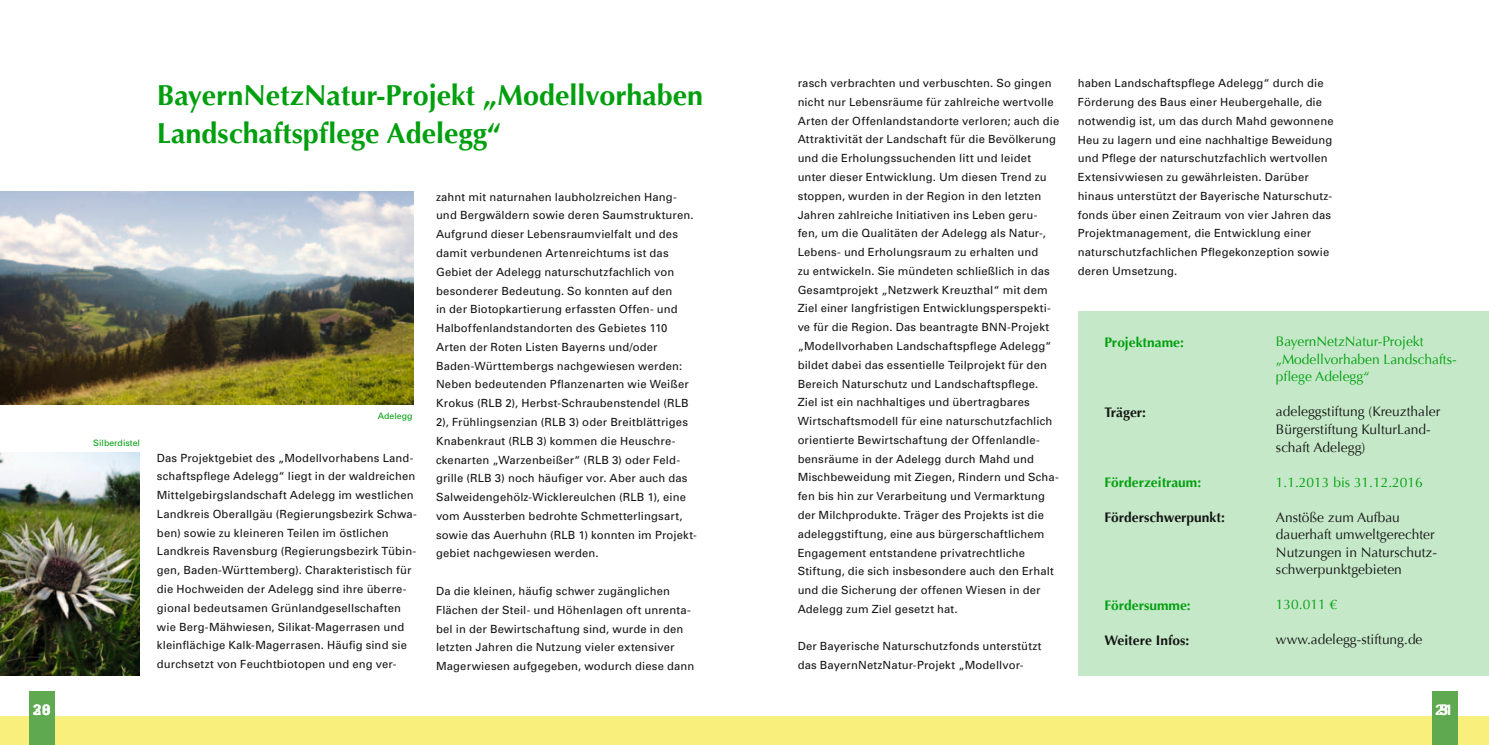
<style>
.page{position:relative;width:1489px;height:745px;background:#fff}
.page>*{position:absolute;margin:0;border:0;box-sizing:border-box;transform-origin:0 0}
.t1{font:700 28.75px/38.8px "Optima";color:#009f0e}
.t2{font:700 15px "Univers";color:#fff}
.t3{font:13.75px/17.5px "Optima";color:#131413}
.t4{font:13.75px/17.5px "Optima";color:#009f0e}
.t5{font:700 13.75px "Optima";color:#009f0e}
.t6{font:700 13.75px "Optima";color:#131413}
.t7{font:11.25px/18.8px "Univers";letter-spacing:.015em;color:#131413}
.t8{font:8.75px "Univers";color:#009f0e}
</style>
<div class="page">
<div style="left:0;top:715px;width:1488px;height:29px;background:#f8ef7d"></div>
<div style="left:29px;top:691px;width:26px;height:53px;background:#5faa50"></div>
<div style="left:1431px;top:691px;width:26px;height:53px;background:#5faa50"></div>
<div style="left:1077px;top:311px;width:411px;height:363px;background:#c5e9c8"></div>
<img style="left:0;top:191px;width:413px;height:213px">
<img style="left:0;top:452px;width:139px;height:223px">
<p class="t8" style="left:93px;top:437px;width:48px">Silberdistel</p>
<h1 class="t1" style="left:157px;top:76px;width:548px">BayernNetzNatur-Projekt „Modellvorhaben<br>Landschaftspflege Adelegg“</h1>
<p class="t7" style="left:797px;top:73px;width:263px">rasch verbrachten und verbuschten. So gingen nicht nur Lebensräume für zahlreiche wertvolle Arten der Offenlandstandorte verloren; auch die Attraktivität der Landschaft für die Bevölkerung und die Erholungssuchenden litt und leidet unter dieser Entwicklung. Um diesen Trend zu stoppen, wurden in der Region in den letzten Jahren zahlreiche Initiativen ins Leben geru&shy;fen, um die Qualitäten der Adelegg als Natur-, Lebens- und Erholungsraum zu erhalten und<br>zu entwickeln. Sie mündeten schließlich in das Gesamtprojekt „Netzwerk Kreuzthal“ mit dem Ziel einer langfristigen Entwicklungsperspekti&shy;ve für die Region. Das beantragte BNN-Projekt „Modellvorhaben Landschaftspflege Adelegg“ bildet dabei das essentielle Teilprojekt für den Bereich Naturschutz und Landschaftspflege.<br>Ziel ist ein nachhaltiges und übertragbares Wirtschaftsmodell für eine naturschutzfachlich orientierte Bewirtschaftung der Offenlandle&shy;bensräume in der Adelegg durch Mahd und Mischbeweidung mit Ziegen, Rindern und Scha&shy;fen bis hin zur Verarbeitung und Vermarktung der Milchprodukte. Träger des Projekts ist die adeleggstiftung, eine aus bürgerschaftlichem Engagement entstandene privatrechtliche Stiftung, die sich insbesondere auch den Erhalt und die Sicherung der offenen Wiesen in der Adelegg zum Ziel gesetzt hat.</p>
<p class="t7" style="left:797px;top:636px;width:245px">Der Bayerische Naturschutzfonds unterstützt das BayernNetzNatur-Projekt „Modellvor-</p>
<p class="t7" style="left:436px;top:187px;width:262px">zahnt mit naturnahen laubholzreichen Hang&shy;und Bergwäldern sowie deren Saumstrukturen.<br>Aufgrund dieser Lebensraumvielfalt und des damit verbundenen Artenreichtums ist das Gebiet der Adelegg naturschutzfachlich von besonderer Bedeutung. So konnten auf den<br>in der Biotopkartierung erfassten Offen- und Halboffenlandstandorten des Gebietes 110<br>Arten der Roten Listen Bayerns und/oder Baden-Württembergs nachgewiesen werden:<br>Neben bedeutenden Pflanzenarten wie Weißer Krokus (RLB 2), Herbst-Schraubenstendel (RLB 2), Frühlingsenzian (RLB 3) oder Breitblättriges Knabenkraut (RLB 3) kommen die Heuschre&shy;ckenarten „Warzenbeißer“ (RLB 3) oder Feld&shy;grille (RLB 3) noch häufiger vor. Aber auch das Salweidengehölz-Wicklereulchen (RLB 1), eine vom Aussterben bedrohte Schmetterlingsart, sowie das Auerhuhn (RLB 1) konnten im Projekt&shy;gebiet nachgewiesen werden.</p>
<p class="t7" style="left:436px;top:581px;width:260px">Da die kleinen, häufig schwer zugänglichen Flächen der Steil- und Höhenlagen oft unrenta&shy;bel in der Bewirtschaftung sind, wurde in den letzten Jahren die Nutzung vieler extensiver Magerwiesen aufgegeben, wodurch diese dann</p>
<p class="t8" style="left:378px;top:410px;width:36px">Adelegg</p>
<p class="t7" style="left:157px;top:447px;width:261px">Das Projektgebiet des „Modellvorhabens Land&shy;schaftspflege Adelegg“ liegt in der waldreichen Mittelgebirgslandschaft Adelegg im westlichen Landkreis Oberallgäu (Regierungsbezirk Schwa&shy;ben) sowie zu kleineren Teilen im östlichen Landkreis Ravensburg (Regierungsbezirk Tübin&shy;gen, Baden-Württemberg). Charakteristisch für die Hochweiden der Adelegg sind ihre überre&shy;gional bedeutsamen Grünlandgesellschaften wie Berg-Mähwiesen, Silikat-Magerrasen und kleinflächige Kalk-Magerrasen. Häufig sind sie durchsetzt von Feuchtbiotopen und eng ver-</p>
<p class="t7" style="left:1077px;top:74px;width:257px">haben Landschaftspflege Adelegg“ durch die Förderung des Baus einer Heubergehalle, die notwendig ist, um das durch Mahd gewonnene Heu zu lagern und eine nachhaltige Beweidung und Pflege der naturschutzfachlich wertvollen Extensivwiesen zu gewährleisten. Darüber hinaus unterstützt der Bayerische Naturschutz&shy;fonds über einen Zeitraum von vier Jahren das Projektmanagement, die Entwicklung einer naturschutzfachlichen Pflegekonzeption sowie deren Umsetzung.</p>
<p class="t5" style="left:1104px;top:334px;width:81px">Projektname:</p>
<p class="t6" style="left:1104px;top:404px;width:43px">Träger:</p>
<p class="t5" style="left:1104px;top:474px;width:98px">Förderzeitraum:</p>
<p class="t6" style="left:1104px;top:509px;width:122px">Förderschwerpunkt:</p>
<p class="t5" style="left:1104px;top:596px;width:88px">Fördersumme:</p>
<p class="t6" style="left:1104px;top:631px;width:86px">Weitere Infos:</p>
<p class="t4" style="left:1275px;top:333px;width:182px">BayernNetzNatur-Projekt „Modellvorhaben Landschafts&shy;pflege Adelegg“</p>
<p class="t3" style="left:1275px;top:403px;width:166px">adeleggstiftung (Kreuzthaler<br>Bürgerstiftung KulturLand&shy;schaft Adelegg)</p>
<p class="t4" style="left:1275px;top:473px;width:148px">1.1.2013 bis 31.12.2016</p>
<p class="t3" style="left:1275px;top:508px;width:162px">Anstöße zum Aufbau dauerhaft umweltgerechter<br>Nutzungen in Naturschutz&shy;schwerpunktgebieten</p>
<p class="t4" style="left:1275px;top:595px;width:63px">130.011 €</p>
<p class="t3" style="left:1275px;top:630px;width:148px">www.adelegg-stiftung.de</p>
<p class="t2" style="left:33px;top:699px;width:19px">3820</p>
<h2 class="t2" style="left:1435px;top:699px;width:19px">2 135</h2>
</div>
